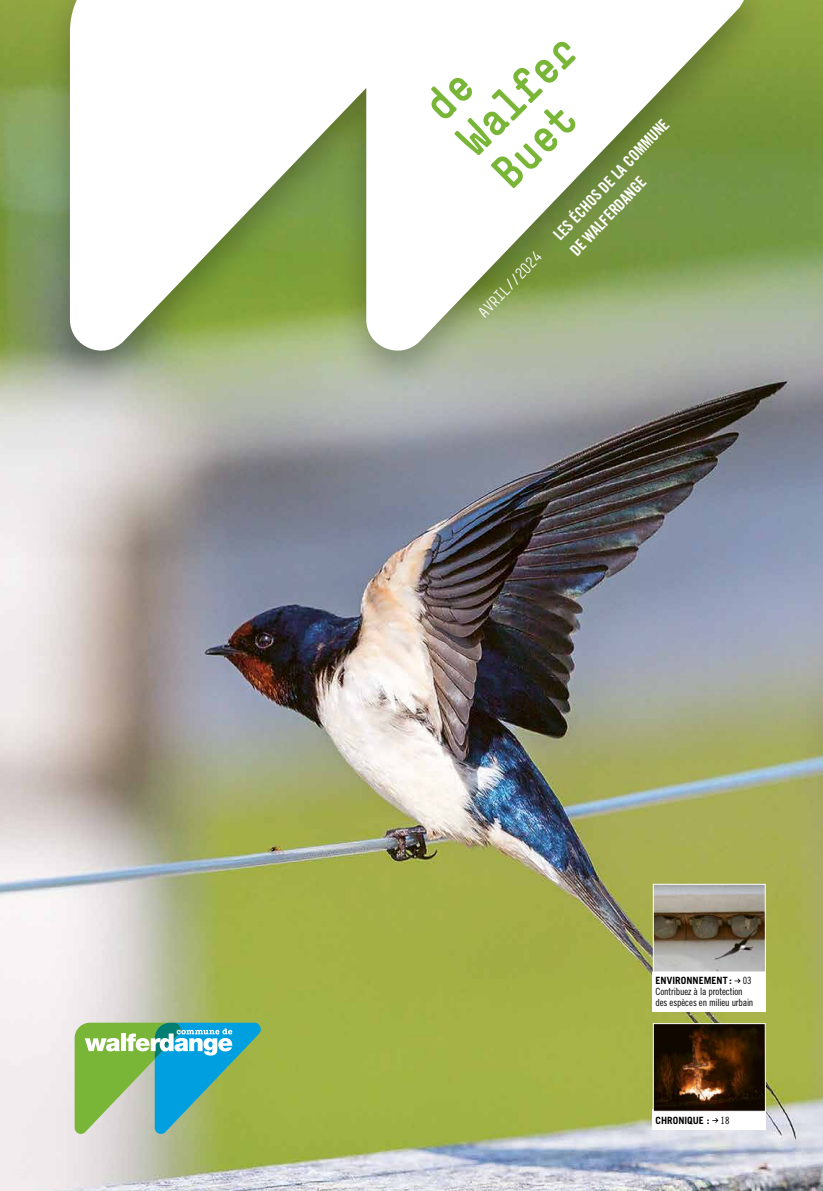
<style>
.page{position:relative;width:823px;height:1191px;background:#fff}
.page>*{position:absolute;margin:0;border:0;box-sizing:border-box;transform-origin:0 0}
.t1{font:700 44.6px/48px "Simple";color:#79b638}
.t2{font:16px/22.8px "Trade Gothic LT Pro Bd Cn 20";color:#fff}
.t3{font:15px "Simple";color:#fff}
.t4{font:10px/11px "Trade Gothic LT Pro Cn 18";letter-spacing:-.015em;color:#000}
.t5{font:700 10px "Trade Gothic LT Pro";color:#000}
.s1{font-family:"Trade Gothic LT Pro Cn 18";font-weight:400}
</style>
<div class="page">
<img style="left:0;top:0;width:822px;height:1191px">
<div style="left:41px;top:0;width:732px;height:395px;background:#000;opacity:.25"></div>
<svg style="left:70px;top:0;width:676px;height:361px"></svg>
<svg style="left:75px;top:1022px;width:186px;height:112px"></svg>
<div style="left:652px;top:1109px;width:113px;height:20px;background:#fff"></div>
<img style="left:654px;top:1025px;width:109px;height:84px">
<div style="left:652px;top:1023px;width:113px;height:88px;border:1px solid #fff"></div>
<svg style="left:712px;top:1118px;width:6px;height:4px"></svg>
<img style="left:654px;top:885px;width:109px;height:85px">
<div style="left:652px;top:883px;width:113px;height:89px;border:1px solid #fff"></div>
<div style="left:652px;top:972px;width:113px;height:39px;background:#fff"></div>
<svg style="left:734px;top:978px;width:6px;height:5px"></svg>
<h1 class="t1" style="left:413px;top:95px;width:149px;rotate:-45deg">de<br>Walfer<br>Buet</h1>
<h2 class="t2" style="left:547px;top:230px;width:161px;rotate:-47deg">LES ÉCHOS DE LA COMMUNE<br>DE WALFERDANGE</h2>
<h3 class="t3" style="left:474px;top:309px;width:86px;rotate:-47deg">AVRIL//2024</h3>
<p class="t5" style="left:655px;top:974px;width:98px">ENVIRONNEMENT : <span class="s1">03</span></p>
<p class="t4" style="left:655px;top:986px;width:99px">Contribuez à la protection des espèces en milieu urbain</p>
<p class="t5" style="left:655px;top:1114px;width:76px">CHRONIQUE : <span class="s1">18</span></p>
</div>
